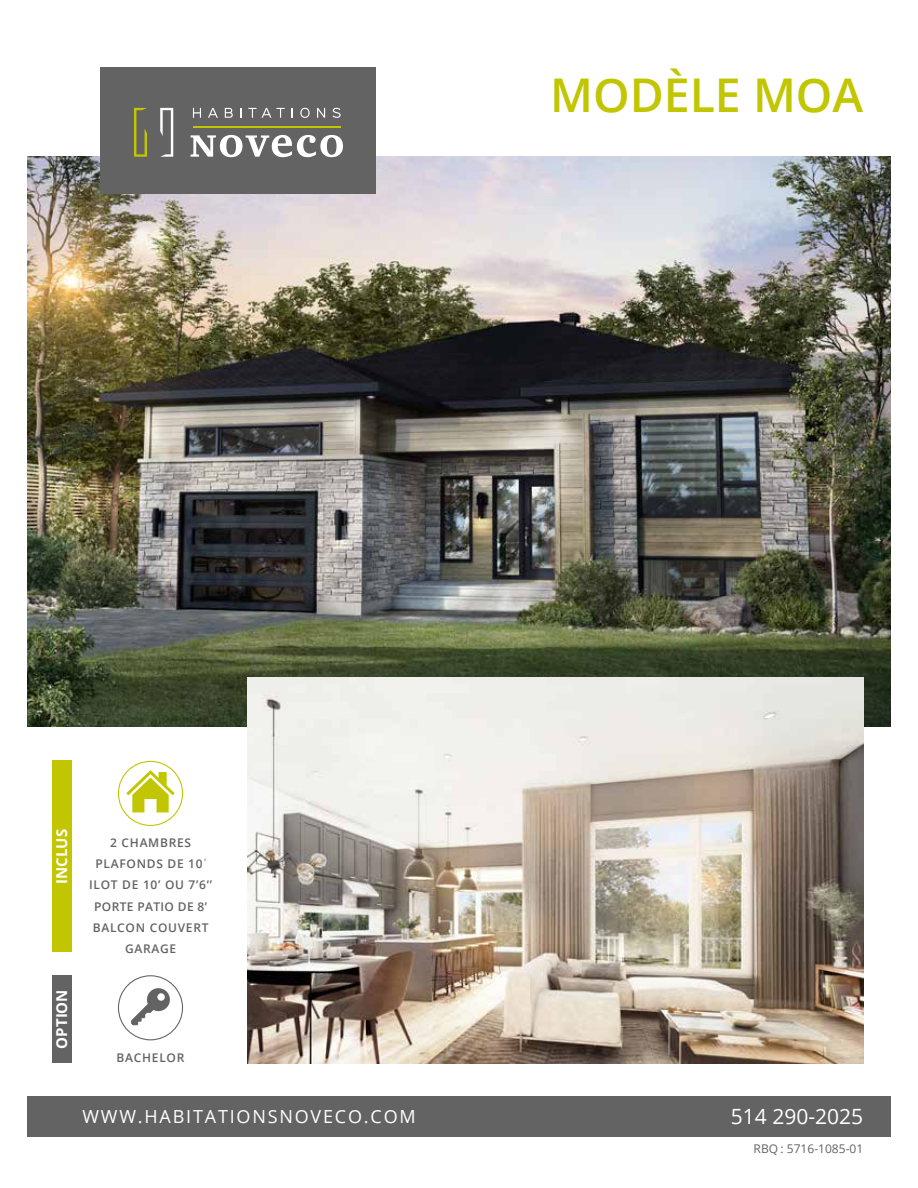
<style>
.page{position:relative;width:918px;height:1188px;background:#fff}
.page>*{position:absolute;margin:0;border:0;box-sizing:border-box;transform-origin:0 0}
.t1{font:600 46.5px "Open Sans";color:#c1c600}
.t2{font:21px "Open Sans";color:#fff}
.t3{font:18px "Open Sans";letter-spacing:.1em;color:#fff}
.t4{font:700 15px "Open Sans";color:#fff}
.t5{font:600 12px/21.1px "Open Sans";letter-spacing:.06em;color:#646363;text-align:center}
.t6{font:12px "Open Sans";color:#646363}
.s1{font-family:"Proxima Nova";font-weight:400}
</style>
<div class="page">
<img style="left:27px;top:156px;width:864px;height:570px">
<img style="left:248px;top:678px;width:615px;height:386px">
<div style="left:100px;top:68px;width:276px;height:126px;background:#646363"></div>
<svg style="left:193px;top:108px;width:8px;height:10px"></svg>
<svg style="left:208px;top:108px;width:10px;height:10px"></svg>
<svg style="left:225px;top:108px;width:8px;height:10px"></svg>
<svg style="left:248px;top:108px;width:37px;height:10px"></svg>
<svg style="left:300px;top:108px;width:10px;height:10px"></svg>
<svg style="left:317px;top:108px;width:8px;height:10px"></svg>
<svg style="left:333px;top:108px;width:8px;height:10px"></svg>
<svg style="left:191px;top:135px;width:152px;height:22px"></svg>
<svg style="left:134px;top:108px;width:13px;height:49px"></svg>
<svg style="left:160px;top:108px;width:13px;height:49px"></svg>
<hr style="left:193px;top:127px;width:148px;height:1px;background:#c1c600">
<div style="left:27px;top:1096px;width:864px;height:41px;background:#646363"></div>
<div style="left:52px;top:761px;width:19px;height:191px;background:#c1c600"></div>
<div style="left:52px;top:975px;width:19px;height:88px;background:#646363"></div>
<div style="left:118px;top:761px;width:65px;height:65px;border:1px solid #c1c600;border-radius:50%"></div>
<svg style="left:126px;top:770px;width:49px;height:42px"></svg>
<div style="left:118px;top:975px;width:65px;height:65px;border:1px solid #646363;border-radius:50%"></div>
<svg style="left:131px;top:988px;width:39px;height:37px"></svg>
<h1 class="t1" style="left:550px;top:63px;width:315px">MODÈLE MOA</h1>
<p class="t4" style="left:51px;top:884px;width:56px;rotate:-90deg">INCLUS</p>
<p class="t4" style="left:51px;top:1049px;width:61px;rotate:-90deg">OPTION</p>
<p class="t5" style="left:89px;top:832px;width:124px">2 CHAMBRES<br>PLAFONDS DE 10<span class="s1">΄<br></span>ILOT DE 10’ OU 7’6’’<br>PORTE PATIO DE 8’<br>BALCON COUVERT<br>GARAGE</p>
<p class="t5" style="left:117px;top:1047px;width:69px">BACHELOR</p>
<h3 class="t3" style="left:82px;top:1104px;width:335px">WWW.HABITATIONSNOVECO.COM</h3>
<h2 class="t2" style="left:731px;top:1102px;width:134px">514 290-2025</h2>
<p class="t6" style="left:754px;top:1141px;width:111px">RBQ : 5716-1085-01</p>
</div>
